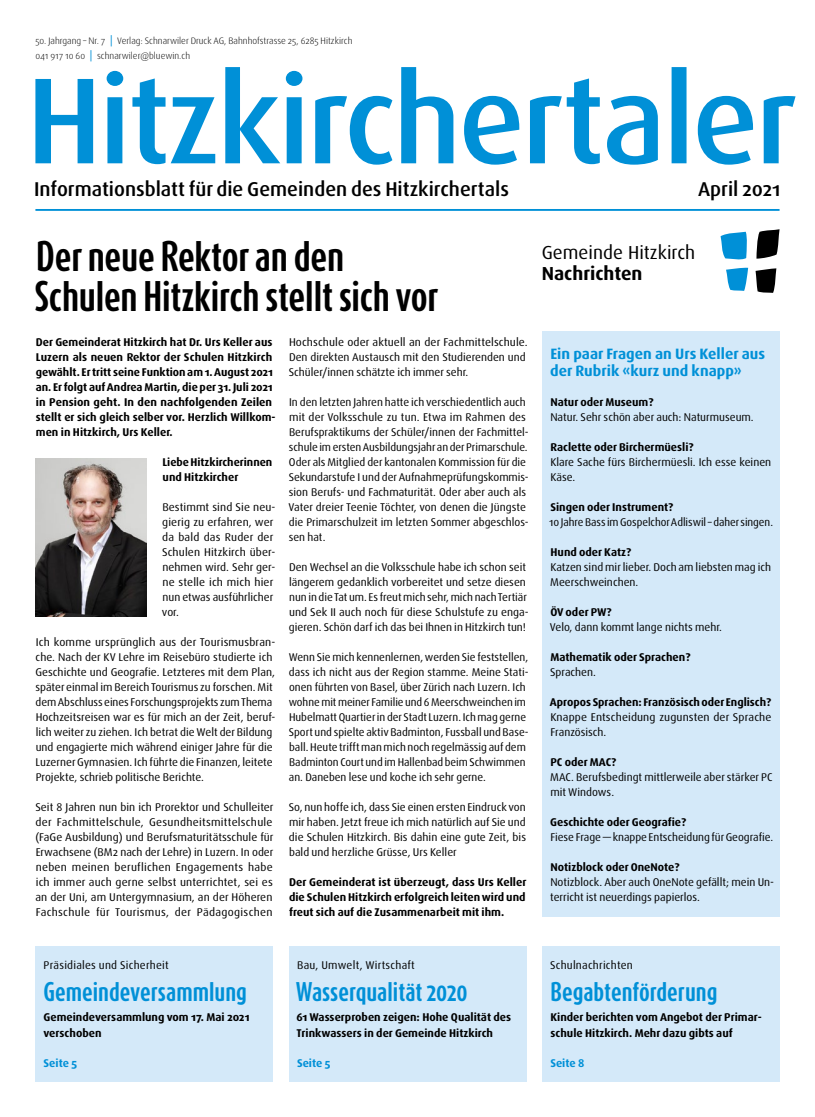
<style>
.page{position:relative;width:815px;height:1117px;background:#fff}
.page>*{position:absolute;margin:0;border:0;box-sizing:border-box;transform-origin:0 0}
.t1{font:700 35.62px "Dax Compact Pro";letter-spacing:-.01em;color:#000}
.t2{font:700 22.5px "Dax Compact Pro";color:#0090d7}
.t3{font:500 20px "Dax Pro";color:#000}
.t4{font:18.88px "Dax Pro";color:#000}
.t5{font:700 18.88px "Dax Pro";color:#000}
.t6{font:700 15px/17.2px "Dax Pro";color:#0090d7}
.t7{font:11.25px/15px "Dax Pro";color:#000}
.t8{font:700 11.25px/15px "Dax Pro";color:#000}
.t9{font:11.25px "Dax Pro";letter-spacing:.02em;color:#000}
.t10{font:11.25px "Dax Pro";color:#000;scale:.96 1}
.t11{font:700 11.25px "Dax Pro";color:#0090d7}
.t12{font:300 9.38px/15px "Dax Pro";color:#000}
.s1{font-weight:400;font-size:11.25px;color:#0090d7}
</style>
<div class="page">
<svg style="left:35px;top:67px;width:761px;height:98px"></svg>
<hr style="left:35px;top:209px;width:745px;height:2px;background:#0090d7">
<svg style="left:756px;top:229px;width:24px;height:29px"></svg>
<svg style="left:721px;top:232px;width:26px;height:28px"></svg>
<svg style="left:756px;top:268px;width:20px;height:25px"></svg>
<svg style="left:726px;top:267px;width:22px;height:24px"></svg>
<div style="left:35px;top:946px;width:238px;height:32px;background:#d4e9f9"></div>
<div style="left:35px;top:975px;width:238px;height:34px;background:#d4e9f9"></div>
<div style="left:35px;top:1005px;width:238px;height:46px;background:#d4e9f9"></div>
<div style="left:35px;top:1050px;width:238px;height:31px;background:#d4e9f9"></div>
<div style="left:289px;top:946px;width:237px;height:32px;background:#d4e9f9"></div>
<div style="left:289px;top:975px;width:237px;height:34px;background:#d4e9f9"></div>
<div style="left:289px;top:1005px;width:237px;height:46px;background:#d4e9f9"></div>
<div style="left:289px;top:1050px;width:237px;height:31px;background:#d4e9f9"></div>
<div style="left:542px;top:946px;width:238px;height:32px;background:#d4e9f9"></div>
<div style="left:542px;top:975px;width:238px;height:34px;background:#d4e9f9"></div>
<div style="left:542px;top:1005px;width:238px;height:46px;background:#d4e9f9"></div>
<div style="left:542px;top:1050px;width:238px;height:31px;background:#d4e9f9"></div>
<img style="left:35px;top:458px;width:111px;height:158px">
<div style="left:542px;top:331px;width:238px;height:48px;background:#d4e9f9"></div>
<div style="left:542px;top:375px;width:238px;height:31px;background:#d4e9f9"></div>
<div style="left:542px;top:405px;width:238px;height:31px;background:#d4e9f9"></div>
<div style="left:542px;top:435px;width:238px;height:31px;background:#d4e9f9"></div>
<div style="left:542px;top:450px;width:238px;height:46px;background:#d4e9f9"></div>
<div style="left:542px;top:495px;width:238px;height:31px;background:#d4e9f9"></div>
<div style="left:542px;top:525px;width:238px;height:31px;background:#d4e9f9"></div>
<div style="left:542px;top:555px;width:238px;height:46px;background:#d4e9f9"></div>
<div style="left:542px;top:600px;width:238px;height:31px;background:#d4e9f9"></div>
<div style="left:542px;top:630px;width:238px;height:31px;background:#d4e9f9"></div>
<div style="left:542px;top:660px;width:238px;height:31px;background:#d4e9f9"></div>
<div style="left:542px;top:690px;width:238px;height:31px;background:#d4e9f9"></div>
<div style="left:542px;top:705px;width:238px;height:46px;background:#d4e9f9"></div>
<div style="left:542px;top:750px;width:238px;height:31px;background:#d4e9f9"></div>
<div style="left:542px;top:765px;width:238px;height:46px;background:#d4e9f9"></div>
<div style="left:542px;top:810px;width:238px;height:31px;background:#d4e9f9"></div>
<div style="left:542px;top:840px;width:238px;height:31px;background:#d4e9f9"></div>
<div style="left:542px;top:870px;width:238px;height:46px;background:#d4e9f9"></div>
<p class="t12" style="left:35px;top:34px;width:319px">50. Jahrgang – Nr. 7 <span class="s1">|</span> Verlag: Schnarwiler Druck AG, Bahnhofstrasse 25, 6285 Hitzkirch<br>041 917 10 60 <span class="s1">|</span> schnarwiler@bluewin.ch</p>
<h3 class="t3" style="left:34px;top:176px;width:476px">Informationsblatt für die Gemeinden des Hitzkirchertals</h3>
<h3 class="t3" style="left:698px;top:176px;width:84px">April 2021</h3>
<h1 class="t1" style="left:36px;top:232px;width:310px">Der neue Rektor an den</h1>
<h1 class="t1" style="left:34px;top:272px;width:406px">Schulen Hitzkirch stellt sich vor</h1>
<p class="t8" style="left:36px;top:334px;width:241px">Der Gemeinderat Hitzkirch hat Dr. Urs Keller aus Luzern als neuen Rektor der Schulen Hitzkirch gewählt. Er tritt seine Funktion am 1. August 2021 an. Er folgt auf Andrea Martin, die per 31. Juli 2021 in Pension geht. In den nachfolgenden Zeilen stellt er sich gleich selber vor. Herzlich Willkom&shy;men in Hitzkirch, Urs Keller.</p>
<p class="t8" style="left:162px;top:454px;width:111px">Liebe Hitzkircherinnen und Hitzkircher</p>
<p class="t7" style="left:162px;top:499px;width:115px">Bestimmt sind Sie neu&shy;gierig zu erfahren, wer da bald das Ruder der<br>Schulen Hitzkirch über&shy;nehmen wird. Sehr ger&shy;ne stelle ich mich hier nun etwas ausführlicher vor.</p>
<p class="t7" style="left:35px;top:634px;width:242px">Ich komme ursprünglich aus der Tourismusbran&shy;che. Nach der KV Lehre im Reisebüro studierte ich Geschichte und Geografie. Letzteres mit dem Plan, später einmal im Bereich Tourismus zu forschen. Mit dem Abschluss eines Forschungsprojekts zum Thema Hochzeitsreisen war es für mich an der Zeit, beruf&shy;lich weiter zu ziehen. Ich betrat die Welt der Bildung und engagierte mich während einiger Jahre für die Luzerner Gymnasien. Ich führte die Finanzen, leitete Projekte, schrieb politische Berichte.</p>
<p class="t7" style="left:35px;top:799px;width:240px;text-align:justify">Seit 8 Jahren nun bin ich Prorektor und Schulleiter der Fachmittelschule, Gesundheitsmittelschule (FaGe Ausbildung) und Berufsmaturitätsschule für Erwachsene (BM2 nach der Lehre) in Luzern. In oder neben meinen beruflichen Engagements habe ich immer auch gerne selbst unterrichtet, sei es an der Uni, am Untergymnasium, an der Höheren Fachschule für Tourismus, der Pädagogischen</p>
<p class="t7" style="left:289px;top:334px;width:240px">Hochschule oder aktuell an der Fachmittelschule.<br>Den direkten Austausch mit den Studierenden und<br>Schüler/innen schätzte ich immer sehr.</p>
<p class="t7" style="left:289px;top:394px;width:242px">In den letzten Jahren hatte ich verschiedentlich auch mit der Volksschule zu tun. Etwa im Rahmen des Berufspraktikums der Schüler/innen der Fachmittel&shy;schule im ersten Ausbildungsjahr an der Primarschule.<br>Oder als Mitglied der kantonalen Kommission für die Sekundarstufe I und der Aufnahmeprüfungskommis&shy;sion Berufs- und Fachmaturität. Oder aber auch als Vater dreier Teenie Töchter, von denen die Jüngste die Primarschulzeit im letzten Sommer abgeschlos&shy;sen hat.</p>
<p class="t7" style="left:289px;top:559px;width:241px">Den Wechsel an die Volksschule habe ich schon seit längerem gedanklich vorbereitet und setze diesen nun in die Tat um. Es freut mich sehr, mich nach Tertiär und Sek II auch noch für diese Schulstufe zu enga&shy;gieren. Schön darf ich das bei Ihnen in Hitzkirch tun!</p>
<p class="t7" style="left:289px;top:649px;width:242px">Wenn Sie mich kennenlernen, werden Sie feststellen, dass ich nicht aus der Region stamme. Meine Stati&shy;onen führten von Basel, über Zürich nach Luzern. Ich wohne mit meiner Familie und 6 Meerschweinchen im Hubelmatt Quartier in der Stadt Luzern. Ich mag gerne Sport und spielte aktiv Badminton, Fussball und Base&shy;ball. Heute trifft man mich noch regelmässig auf dem Badminton Court und im Hallenbad beim Schwimmen an. Daneben lese und koche ich sehr gerne.</p>
<p class="t7" style="left:289px;top:799px;width:239px;text-align:justify">So, nun hoffe ich, dass Sie einen ersten Eindruck von mir haben. Jetzt freue ich mich natürlich auf Sie und die Schulen Hitzkirch. Bis dahin eine gute Zeit, bis bald und herzliche Grüsse, Urs Keller</p>
<p class="t8" style="left:289px;top:874px;width:239px;text-align:justify">Der Gemeinderat ist überzeugt, dass Urs Keller die Schulen Hitzkirch erfolgreich leiten wird und freut sich auf die Zusammenarbeit mit ihm.</p>
<h3 class="t4" style="left:542px;top:240px;width:155px">Gemeinde Hitzkirch</h3>
<h3 class="t5" style="left:542px;top:261px;width:102px">Nachrichten</h3>
<h3 class="t6" style="left:550px;top:345px;width:216px">Ein paar Fragen an Urs Keller aus der Rubrik «kurz und knapp»</h3>
<p class="t8" style="left:550px;top:394px;width:105px">Natur oder Museum?</p>
<p class="t7" style="left:550px;top:409px;width:205px">Natur. Sehr schön aber auch: Naturmuseum.</p>
<p class="t8" style="left:550px;top:439px;width:145px">Raclette oder Birchermüesli?</p>
<p class="t7" style="left:550px;top:454px;width:222px">Klare Sache fürs Birchermüesli. Ich esse keinen<br>Käse.</p>
<p class="t8" style="left:550px;top:499px;width:125px">Singen oder Instrument?</p>
<p class="t10" style="left:549px;top:515px;width:235px">10 Jahre Bass im Gospelchor Adliswil – daher singen.</p>
<p class="t8" style="left:550px;top:544px;width:82px">Hund oder Katz?</p>
<p class="t7" style="left:550px;top:559px;width:222px">Katzen sind mir lieber. Doch am liebsten mag ich<br>Meerschweinchen.</p>
<p class="t8" style="left:550px;top:604px;width:63px">ÖV oder PW?</p>
<p class="t7" style="left:550px;top:619px;width:174px">Velo, dann kommt lange nichts mehr.</p>
<p class="t8" style="left:550px;top:649px;width:142px">Mathematik oder Sprachen?</p>
<p class="t7" style="left:550px;top:664px;width:47px">Sprachen.</p>
<p class="t8" style="left:550px;top:694px;width:223px">Apropos Sprachen: Französisch oder Englisch?</p>
<p class="t7" style="left:550px;top:709px;width:223px">Knappe Entscheidung zugunsten der Sprache<br>Französisch.</p>
<p class="t8" style="left:550px;top:754px;width:67px">PC oder MAC?</p>
<p class="t7" style="left:550px;top:769px;width:224px">MAC. Berufsbedingt mittlerweile aber stärker PC mit Windows.</p>
<p class="t8" style="left:550px;top:814px;width:138px">Geschichte oder Geografie?</p>
<p class="t7" style="left:550px;top:829px;width:224px">Fiese Frage — knappe Entscheidung für Geografie.</p>
<p class="t8" style="left:550px;top:859px;width:131px">Notizblock oder OneNote?</p>
<p class="t7" style="left:550px;top:874px;width:225px">Notizblock. Aber auch OneNote gefällt; mein Un&shy;terricht ist neuerdings papierlos.</p>
<p class="t9" style="left:44px;top:957px;width:127px">Präsidiales und Sicherheit</p>
<h2 class="t2" style="left:43px;top:976px;width:205px">Gemeindeversammlung</h2>
<p class="t8" style="left:43px;top:1009px;width:208px">Gemeindeversammlung vom 17. Mai 2021 verschoben</p>
<p class="t11" style="left:44px;top:1055px;width:35px">Seite 5</p>
<p class="t9" style="left:297px;top:957px;width:119px">Bau, Umwelt, Wirtschaft</p>
<h2 class="t2" style="left:296px;top:976px;width:173px">Wasserqualität 2020</h2>
<p class="t8" style="left:296px;top:1009px;width:216px">61 Wasserproben zeigen: Hohe Qualität des<br>Trinkwassers in der Gemeinde Hitzkirch</p>
<p class="t11" style="left:297px;top:1055px;width:35px">Seite 5</p>
<p class="t9" style="left:550px;top:957px;width:84px">Schulnachrichten</p>
<h2 class="t2" style="left:550px;top:976px;width:168px">Begabtenförderung</h2>
<p class="t8" style="left:550px;top:1009px;width:213px">Kinder berichten vom Angebot der Primar&shy;schule Hitzkirch. Mehr dazu gibts auf</p>
<p class="t11" style="left:550px;top:1055px;width:36px">Seite 8</p>
</div>
